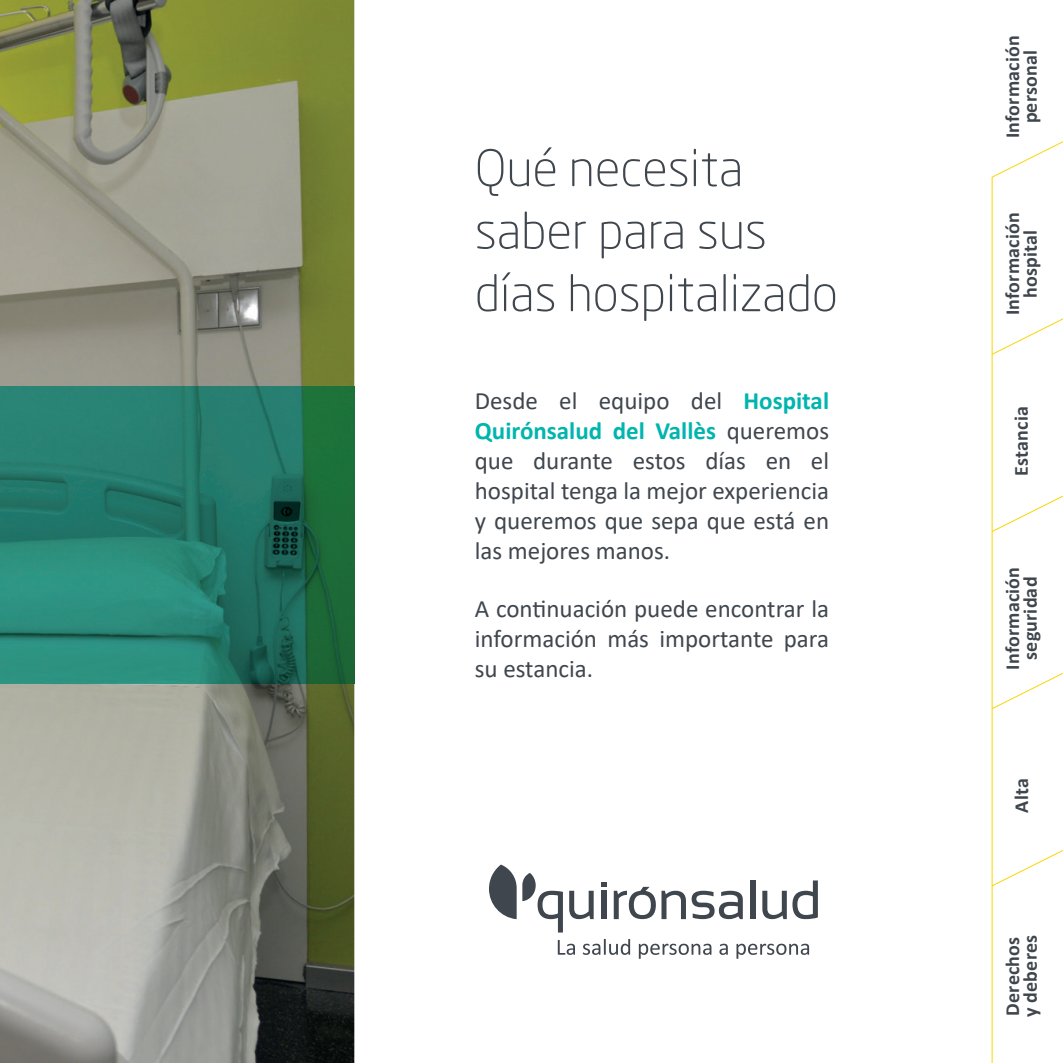
<style>
.page{position:relative;width:1063px;height:1063px;background:#fff}
.page>*{position:absolute;margin:0;border:0;box-sizing:border-box;transform-origin:0 0}
.t1{font:300 50px/62.5px "Neo Sans";color:#3f464d}
.t2{font:25px/30px "Calibri";color:#3f464d;text-align:justify}
.t3{font:700 20px/17.5px "Calibri";letter-spacing:.01em;color:#3f464d;text-align:center}
.s1{font-weight:700;color:#00b5ae}
</style>
<div class="page">
<img style="left:0;top:0;width:354px;height:1063px">
<img style="left:0;top:386px;width:354px;height:298px">
<svg style="left:692px;top:891px;width:51px;height:28px"></svg>
<div style="left:750px;top:880px;width:5px;height:39px;background:#3f464d"></div>
<svg style="left:762px;top:880px;width:56px;height:39px"></svg>
<svg style="left:569px;top:891px;width:25px;height:28px"></svg>
<div style="left:601px;top:891px;width:5px;height:28px;background:#3f464d"></div>
<svg style="left:614px;top:887px;width:42px;height:32px"></svg>
<svg style="left:662px;top:891px;width:24px;height:28px"></svg>
<svg style="left:489px;top:865px;width:74px;height:68px"></svg>
<svg style="left:601px;top:882px;width:5px;height:5px"></svg>
<svg style="left:558px;top:940px;width:17px;height:15px"></svg>
<svg style="left:583px;top:939px;width:47px;height:16px"></svg>
<svg style="left:639px;top:944px;width:72px;height:15px"></svg>
<svg style="left:719px;top:944px;width:9px;height:11px"></svg>
<svg style="left:736px;top:944px;width:73px;height:15px"></svg>
<svg style="left:991px;top:141px;width:72px;height:922px"></svg>
<svg style="left:991px;top:318px;width:72px;height:37px"></svg>
<svg style="left:991px;top:495px;width:72px;height:38px"></svg>
<svg style="left:991px;top:672px;width:72px;height:38px"></svg>
<svg style="left:991px;top:849px;width:72px;height:38px"></svg>
<h1 class="t1" style="left:475px;top:136px;width:365px">Qué necesita saber para sus días hospitalizado</h1>
<p class="t2" style="left:475px;top:385px;width:356px">Desde el equipo del <span class="s1">Hospital Quirónsalud del Vallès</span> queremos que durante estos días en el hospital tenga la mejor experiencia y queremos que sepa que está en las mejores manos.</p>
<p class="t2" style="left:475px;top:593px;width:356px">A continuación puede encontrar la información más importante para su estancia.</p>
<p class="t3" style="left:1004px;top:138px;width:104px;rotate:-90deg">Información personal</p>
<p class="t3" style="left:1004px;top:315px;width:104px;rotate:-90deg">Información hospital</p>
<p class="t3" style="left:1012px;top:476px;width:71px;rotate:-90deg">Estancia</p>
<p class="t3" style="left:1004px;top:670px;width:104px;rotate:-90deg">Información seguridad</p>
<p class="t3" style="left:1012px;top:813px;width:36px;rotate:-90deg">Alta</p>
<p class="t3" style="left:1004px;top:1017px;width:84px;text-align:left;rotate:-90deg">Derechos y deberes</p>
</div>
